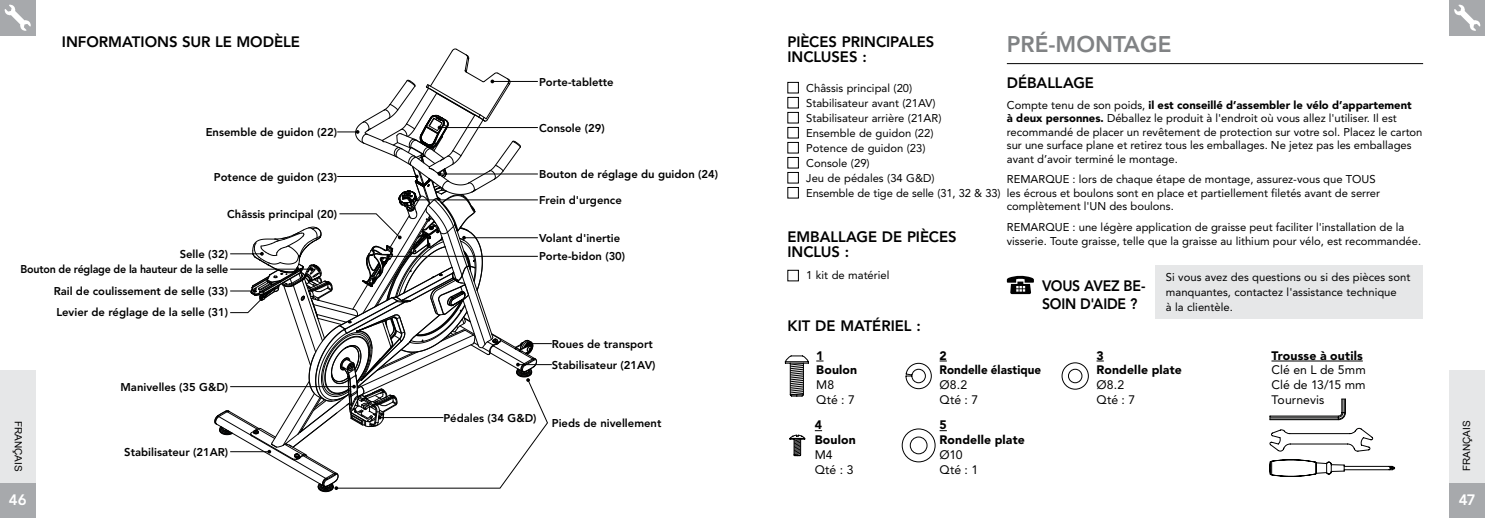
<style>
.page{position:relative;width:1485px;height:518px;background:#fff}
.page>*{position:absolute;margin:0;border:0;box-sizing:border-box;transform-origin:0 0}
.t1{font:800 22.5px "Avenir LT Std";color:#808284}
.t2{font:800 15px/15px "Avenir LT Std";color:#000}
.t3{font:800 15px/18px "Avenir LT Std";color:#000;scale:.94 1}
.t4{font:800 15px "Avenir LT Std";color:#fff}
.t5{font:900 12.25px/14.8px "Avenir LT Std";letter-spacing:.01em;color:#000}
.t6{font:12.25px/14.8px "Avenir LT Std";letter-spacing:.01em;color:#000}
.t7{font:11.25px/15px "Avenir LT Std";color:#000}
.t8{font:800 11.25px/18.5px "Avenir LT Std";color:#000}
.t9{font:800 11.25px "Avenir LT Std";letter-spacing:-.02em;color:#000;scale:.95 1}
.t10{font:10px "Arial Unicode MS";color:#000}
.s1{font-weight:900}
</style>
<div class="page">
<div style="left:0;top:482px;width:35px;height:36px;background:#a7a9ac"></div>
<div style="left:1450px;top:482px;width:35px;height:36px;background:#a7a9ac"></div>
<hr style="left:1007px;top:63px;width:416px;height:1px;background:#000100">
<div style="left:788px;top:82px;width:11px;height:11px;border:1px solid #000"></div>
<div style="left:788px;top:97px;width:11px;height:11px;border:1px solid #000"></div>
<div style="left:788px;top:112px;width:11px;height:11px;border:1px solid #000"></div>
<div style="left:788px;top:127px;width:11px;height:11px;border:1px solid #000"></div>
<div style="left:788px;top:157px;width:11px;height:11px;border:1px solid #000"></div>
<div style="left:788px;top:142px;width:11px;height:11px;border:1px solid #000"></div>
<div style="left:788px;top:172px;width:11px;height:11px;border:1px solid #000"></div>
<div style="left:788px;top:187px;width:11px;height:11px;border:1px solid #000"></div>
<div style="left:788px;top:270px;width:11px;height:11px;border:1px solid #000"></div>
<svg style="left:1007px;top:275px;width:27px;height:19px"></svg>
<svg style="left:1449px;top:0;width:36px;height:36px"></svg>
<svg style="left:0;top:0;width:36px;height:36px"></svg>
<div style="left:0;top:370px;width:35px;height:112px;background:#e6e7e8"></div>
<div style="left:1450px;top:370px;width:35px;height:112px;background:#e6e7e8"></div>
<svg style="left:215px;top:49px;width:337px;height:442px"></svg>
<div style="left:1155px;top:265px;width:268px;height:53px;background:#e6e7e8"></div>
<svg style="left:1269px;top:398px;width:126px;height:79px"></svg>
<hr style="left:1271px;top:360px;width:92px;height:1px;background:#000">
<svg style="left:784px;top:355px;width:25px;height:42px"></svg>
<svg style="left:902px;top:428px;width:45px;height:34px"></svg>
<svg style="left:1061px;top:362px;width:28px;height:27px"></svg>
<svg style="left:789px;top:434px;width:17px;height:22px"></svg>
<svg style="left:905px;top:362px;width:27px;height:27px"></svg>
<h2 class="t2" style="left:62px;top:34px;width:240px">INFORMATIONS SUR LE MODÈLE</h2>
<h1 class="t1" style="left:1007px;top:31px;width:166px">PRÉ-MONTAGE</h1>
<h2 class="t2" style="left:1007px;top:75px;width:89px">DÉBALLAGE</h2>
<p class="t7" style="left:1007px;top:98px;width:417px;line-height:13.5px">Compte tenu de son poids, <span class="s1">il est conseillé d’assembler le vélo d’appartement<br>à deux personnes.</span> Déballez le produit à l'endroit où vous allez l'utiliser. Il est recommandé de placer un revêtement de protection sur votre sol. Placez le carton sur une surface plane et retirez tous les emballages. Ne jetez pas les emballages avant d’avoir terminé le montage.</p>
<p class="t7" style="left:1007px;top:173px;width:375px;line-height:13.5px">REMARQUE : lors de chaque étape de montage, assurez-vous que TOUS les écrous et boulons sont en place et partiellement filetés avant de serrer complètement l'UN des boulons.</p>
<p class="t7" style="left:1007px;top:220px;width:416px;line-height:13.5px">REMARQUE : une légère application de graisse peut faciliter l'installation de la visserie. Toute graisse, telle que la graisse au lithium pour vélo, est recommandée.</p>
<h2 class="t3" style="left:1042px;top:276px;width:112px">VOUS AVEZ BE-<br>SOIN D'AIDE ?</h2>
<h2 class="t2" style="left:788px;top:34px;width:148px">PIÈCES PRINCIPALES<br>INCLUSES :</h2>
<p class="t7" style="left:806px;top:80px;width:196px">Châssis principal (20)<br>Stabilisateur avant (21AV)<br>Stabilisateur arrière (21AR)<br>Ensemble de guidon (22)<br>Potence de guidon (23)<br>Console (29)<br>Jeu de pédales (34 G&amp;D)<br>Ensemble de tige de selle (31, 32 &amp; 33)</p>
<h2 class="t2" style="left:788px;top:229px;width:171px">EMBALLAGE DE PIÈCES<br>INCLUS :</h2>
<p class="t7" style="left:806px;top:268px;width:85px">1 kit de matériel</p>
<h2 class="t2" style="left:788px;top:318px;width:135px">KIT DE MATÉRIEL :</h2>
<p class="t8" style="left:539px;top:72px;width:76px">Porte-tablette</p>
<p class="t8" style="left:539px;top:118px;width:67px">Console (29)</p>
<p class="t8" style="left:539px;top:165px;width:181px">Bouton de réglage du guidon (24)</p>
<p class="t8" style="left:539px;top:191px;width:84px">Frein d'urgence</p>
<p class="t8" style="left:539px;top:229px;width:88px">Volant d'inertie<br>Porte-bidon (30)</p>
<p class="t8" style="left:206px;top:123px;width:133px">Ensemble de guidon (22)</p>
<p class="t8" style="left:214px;top:167px;width:125px">Potence de guidon (23)</p>
<p class="t8" style="left:227px;top:204px;width:112px">Châssis principal (20)</p>
<p class="t8" style="left:180px;top:245px;width:50px">Selle (32)</p>
<p class="t9" style="left:21px;top:262px;width:220px">Bouton de réglage de la hauteur de la selle</p>
<p class="t8" style="left:56px;top:302px;width:173px">Levier de réglage de la selle (31)</p>
<p class="t7" style="left:1166px;top:269px;width:246px">Si vous avez des questions ou si des pièces sont manquantes, contactez l'assistance technique<br>à la clientèle.</p>
<p class="t5" style="left:1271px;top:348px;width:93px">Trousse à outils</p>
<p class="t6" style="left:1271px;top:363px;width:96px;text-align:justify">Clé en L de 5mm Clé de 13/15 mm Tournevis</p>
<p class="t8" style="left:54px;top:282px;width:176px">Rail de coulissement de selle (33)</p>
<p class="t8" style="left:552px;top:333px;width:105px;line-height:21px">Roues de transport<br>Stabilisateur (21AV)</p>
<p class="t5" style="left:940px;top:348px;width:103px">2<br>Rondelle élastique</p>
<p class="t6" style="left:940px;top:377px;width:40px">Ø8.2<br>Qté : 7</p>
<p class="t5" style="left:1097px;top:348px;width:87px">3<br>Rondelle plate</p>
<p class="t6" style="left:1097px;top:377px;width:40px">Ø8.2<br>Qté : 7</p>
<p class="t5" style="left:816px;top:348px;width:42px">1<br>Boulon</p>
<p class="t6" style="left:816px;top:377px;width:40px">M8<br>Qté : 7</p>
<p class="t8" style="left:121px;top:377px;width:109px">Manivelles (35 G&amp;D)</p>
<p class="t8" style="left:443px;top:408px;width:95px">Pédales (34 G&amp;D)</p>
<p class="t8" style="left:552px;top:413px;width:111px">Pieds de nivellement</p>
<p class="t5" style="left:815px;top:417px;width:42px">4<br>Boulon</p>
<p class="t6" style="left:815px;top:447px;width:40px">M4<br>Qté : 3</p>
<p class="t5" style="left:940px;top:417px;width:87px">5<br>Rondelle plate</p>
<p class="t6" style="left:940px;top:447px;width:40px">Ø10<br>Qté : 1</p>
<p class="t10" style="left:26px;top:420px;width:52px;rotate:90deg">FRANÇAIS</p>
<p class="t10" style="left:1459px;top:471px;width:52px;rotate:-90deg">FRANÇAIS</p>
<p class="t8" style="left:124px;top:442px;width:105px">Stabilisateur (21AR)</p>
<h2 class="t4" style="left:9px;top:490px;width:19px">46</h2>
<h2 class="t4" style="left:1459px;top:490px;width:19px">47</h2>
</div>
